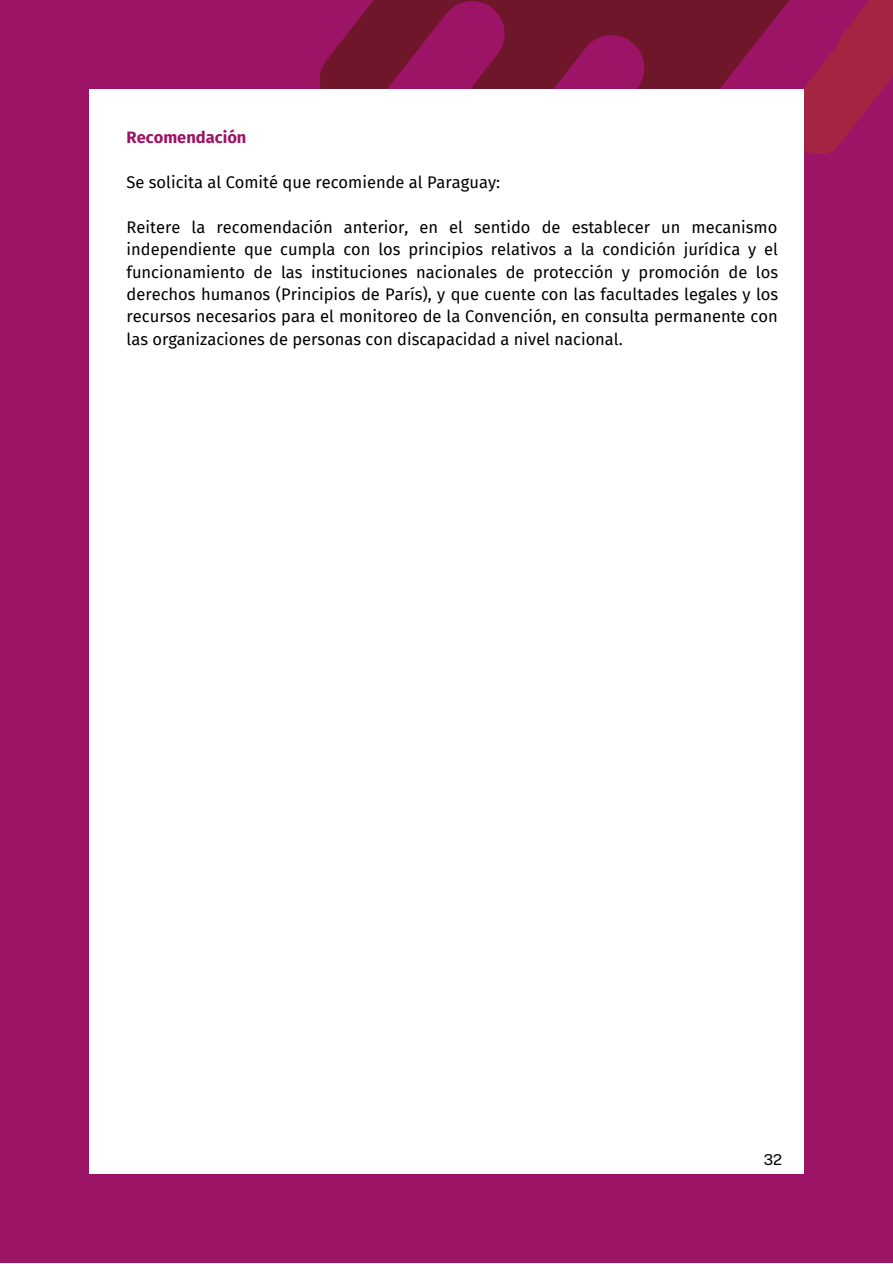
<style>
.page{position:relative;width:893px;height:1264px;background:#fff}
.page>*{position:absolute;margin:0;border:0;box-sizing:border-box;transform-origin:0 0}
.t1{font:16.5px/22.5px "Fira Sans";color:#000;text-align:justify}
.t2{font:700 16.5px "Fira Sans";color:#9c1466}
.t3{font:15px "Public Sans";color:#000}
</style>
<div class="page">
<div style="left:0;top:0;width:892px;height:1262px;background:#9c1466"></div>
<svg style="left:319px;top:28px;width:33px;height:61px;fill:#70162a"></svg>
<svg style="left:361px;top:0;width:531px;height:768px"></svg>
<div style="left:89px;top:89px;width:714px;height:1084px;background:#fff"></div>
<p class="t2" style="left:126px;top:127px;width:121px">Recomendación</p>
<p class="t1" style="left:126px;top:171px;width:375px">Se solicita al Comité que recomiende al Paraguay:</p>
<p class="t1" style="left:126px;top:216px;width:653px">Reitere la recomendación anterior, en el sentido de establecer un mecanismo independiente que cumpla con los principios relativos a la condición jurídica y el funcionamiento de las instituciones nacionales de protección y promoción de los derechos humanos (Principios de París), y que cuente con las facultades legales y los recursos necesarios para el monitoreo de la Convención, en consulta permanente con las organizaciones de personas con discapacidad a nivel nacional.</p>
<p class="t3" style="left:763px;top:1151px;width:20px">32</p>
</div>
